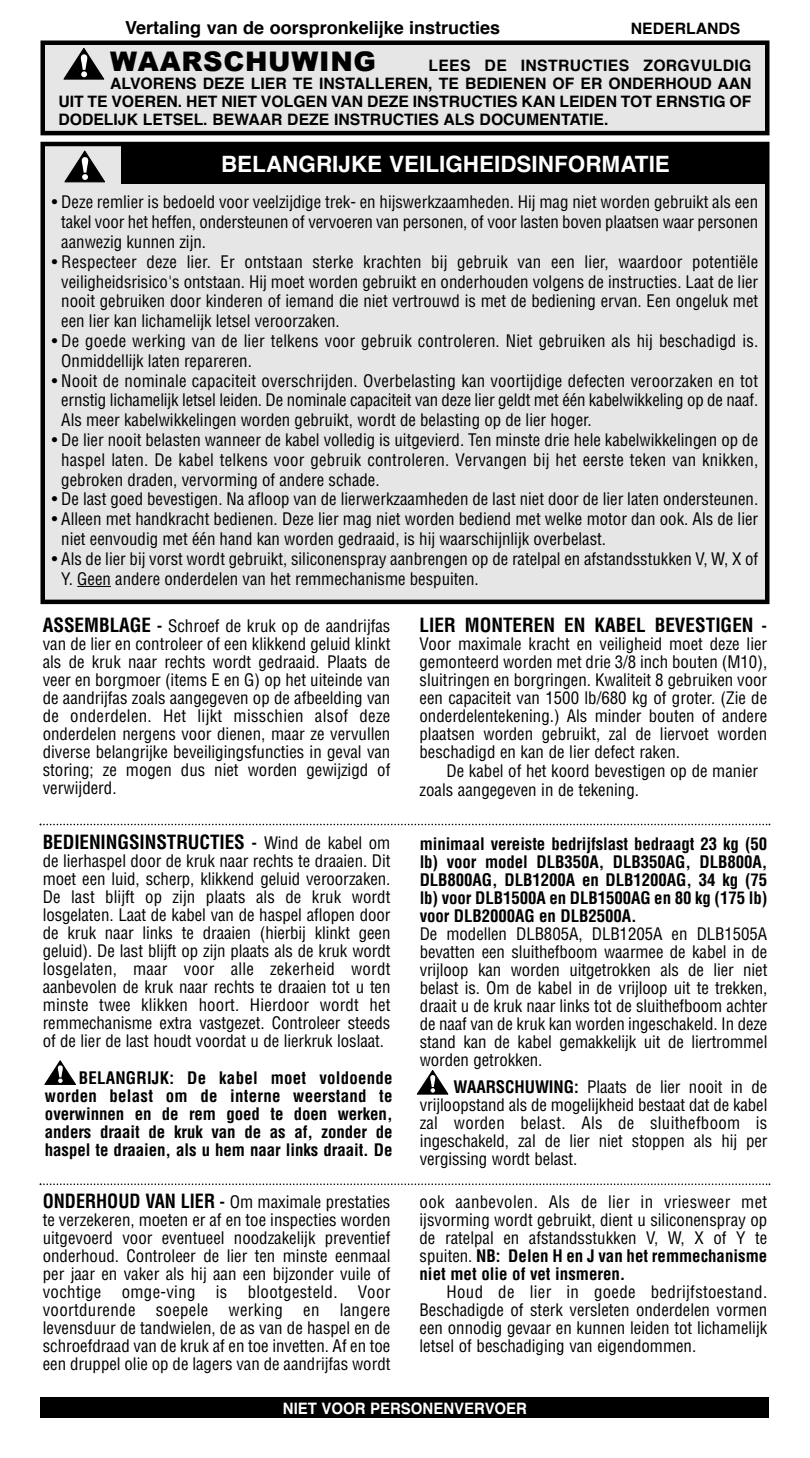
<style>
.page{position:relative;width:810px;height:1458px;background:#fff}
.page>*{position:absolute;margin:0;border:0;box-sizing:border-box;transform-origin:0 0}
.t1{font:900 27px "Arial";letter-spacing:.025em;color:#000}
.t2{font:700 22.5px "Helvetica";color:#fff}
.t3{font:700 condensed 19.12px "Helvetica";color:#000}
.t4{font:700 18px "Helvetica";color:#000}
.t5{font:condensed 16.88px/18px "Helvetica";color:#000;text-align:justify}
.t6{font:700 condensed 16.88px/18px "Helvetica";letter-spacing:-.005em;color:#000;text-align:justify}
.t7{font:700 15.75px "Helvetica";color:#000}
.t8{font:700 15.75px "Helvetica";letter-spacing:.02em;color:#000}
.t9{font:700 15.75px "Helvetica";color:#fff;scale:.95 1}
.s1{font-weight:700;font-size:19.12px}
.s2{font-weight:700}
.s3{font-size:16.88px}
.s4{font-weight:400;font-size:16.88px}
</style>
<div class="page">
<div style="left:45px;top:146px;width:720px;height:454px;background:#e6e6e6"></div>
<div style="left:40px;top:142px;width:730px;height:462px;border:4px solid #000"></div>
<hr style="left:77px;top:586px;width:34px;height:1px;background:#000">
<svg style="left:65px;top:151px;width:40px;height:31px"></svg>
<div style="left:122px;top:143px;width:648px;height:40px;background:#000"></div>
<svg style="left:45px;top:1061px;width:31px;height:24px"></svg>
<svg style="left:40px;top:824px;width:730px;height:1px"></svg>
<svg style="left:417px;top:1070px;width:31px;height:24px"></svg>
<div style="left:40px;top:1397px;width:730px;height:21px;background:#000"></div>
<div style="left:45px;top:45px;width:720px;height:86px;background:#e6e6e6"></div>
<div style="left:40px;top:40px;width:730px;height:95px;border:4px solid #000"></div>
<svg style="left:64px;top:48px;width:40px;height:31px"></svg>
<svg style="left:40px;top:1183px;width:730px;height:2px"></svg>
<p class="t4" style="left:125px;top:20px;width:377px">Vertaling van de oorspronkelijke instructies</p>
<p class="t7" style="left:631px;top:22px;width:111px">NEDERLANDS</p>
<h1 class="t1" style="left:110px;top:42px;width:267px">WAARSCHUWING</h1>
<p class="t8" style="left:428px;top:59px;width:325px">LEES DE INSTRUCTIES ZORGVULDIG</p>
<p class="t7" style="left:110px;top:77px;width:643px">ALVORENS DEZE LIER TE INSTALLEREN, TE BEDIENEN OF ER ONDERHOUD AAN</p>
<p class="t7" style="left:59px;top:95px;width:695px">UIT TE VOEREN. HET NIET VOLGEN VAN DEZE INSTRUCTIES KAN LEIDEN TOT ERNSTIG OF</p>
<p class="t7" style="left:59px;top:113px;width:552px">DODELIJK LETSEL. BEWAAR DEZE INSTRUCTIES ALS DOCUMENTATIE.</p>
<h2 class="t2" style="left:221px;top:155px;width:450px">BELANGRIJKE VEILIGHEIDSINFORMATIE</h2>
<p class="t5" style="left:61px;top:193px;width:698px;line-height:19.8px;text-indent:-10px">• Deze remlier is bedoeld voor veelzijdige trek- en hijswerkzaamheden. Hij mag niet worden gebruikt als een takel voor het heffen, ondersteunen of vervoeren van personen, of voor lasten boven plaatsen waar personen aanwezig kunnen zijn.</p>
<p class="t5" style="left:61px;top:252px;width:698px;line-height:19.8px;text-indent:-10px">• Respecteer deze lier. Er ontstaan sterke krachten bij gebruik van een lier, waardoor potentiële veiligheidsrisico's ontstaan. Hij moet worden gebruikt en onderhouden volgens de instructies. Laat de lier nooit gebruiken door kinderen of iemand die niet vertrouwd is met de bediening ervan. Een ongeluk met een lier kan lichamelijk letsel veroorzaken.</p>
<p class="t5" style="left:61px;top:331px;width:698px;line-height:19.8px;text-indent:-10px">• De goede werking van de lier telkens voor gebruik controleren. Niet gebruiken als hij beschadigd is.<br>Onmiddellijk laten repareren.</p>
<p class="t5" style="left:61px;top:371px;width:698px;line-height:19.8px;text-indent:-10px">• Nooit de nominale capaciteit overschrijden. Overbelasting kan voortijdige defecten veroorzaken en tot ernstig lichamelijk letsel leiden. De nominale capaciteit van deze lier geldt met één kabelwikkeling op de naaf.<br>Als meer kabelwikkelingen worden gebruikt, wordt de belasting op de lier hoger.</p>
<p class="t5" style="left:61px;top:430px;width:698px;line-height:19.8px;text-indent:-10px">• De lier nooit belasten wanneer de kabel volledig is uitgevierd. Ten minste drie hele kabelwikkelingen op de haspel laten. De kabel telkens voor gebruik controleren. Vervangen bij het eerste teken van knikken, gebroken draden, vervorming of andere schade.</p>
<p class="t5" style="left:52px;top:491px;width:708px">• De last goed bevestigen. Na afloop van de lierwerkzaamheden de last niet door de lier laten ondersteunen.</p>
<p class="t5" style="left:61px;top:509px;width:698px;line-height:19.8px;text-indent:-10px">• Alleen met handkracht bedienen. Deze lier mag niet worden bediend met welke motor dan ook. Als de lier niet eenvoudig met één hand kan worden gedraaid, is hij waarschijnlijk overbelast.</p>
<p class="t5" style="left:61px;top:549px;width:698px;line-height:19.8px;text-indent:-10px">• Als de lier bij vorst wordt gebruikt, siliconenspray aanbrengen op de ratelpal en afstandsstukken V, W, X of<br>Y. Geen andere onderdelen van het remmechanisme bespuiten.</p>
<p class="t5" style="left:43px;top:617px;width:349px"><span class="s1">ASSEMBLAGE</span> <span class="s2">-</span> Schroef de kruk op de aandrijfas van de lier en controleer of een klikkend geluid klinkt als de kruk naar rechts wordt gedraaid. Plaats de veer en borgmoer (items E en G) op het uiteinde van de aandrijfas zoals aangegeven op de afbeelding van de onderdelen. Het lijkt misschien alsof deze onderdelen nergens voor dienen, maar ze vervullen diverse belangrijke beveiligingsfuncties in geval van storing; ze mogen dus niet worden gewijzigd of verwijderd.</p>
<p class="t3" style="left:420px;top:614px;width:349px">LIER MONTEREN EN KABEL BEVESTIGEN <span class="s3">-</span></p>
<p class="t5" style="left:420px;top:635px;width:349px">Voor maximale kracht en veiligheid moet deze lier gemonteerd worden met drie 3/8 inch bouten (M10), sluitringen en borgringen. Kwaliteit 8 gebruiken voor een capaciteit van 1500 lb/680 kg of groter. (Zie de onderdelentekening.) Als minder bouten of andere plaatsen worden gebruikt, zal de liervoet worden beschadigd en kan de lier defect raken.</p>
<p class="t5" style="left:420px;top:761px;width:340px;line-height:19.1px;text-indent:27px">De kabel of het koord bevestigen op de manier zoals aangegeven in de tekening.</p>
<p class="t3" style="left:43px;top:831px;width:349px">BEDIENINGSINSTRUCTIES <span class="s3">-</span> <span class="s4">Wind de kabel om</span></p>
<p class="t5" style="left:43px;top:852px;width:349px">de lierhaspel door de kruk naar rechts te draaien. Dit moet een luid, scherp, klikkend geluid veroorzaken.<br>De last blijft op zijn plaats als de kruk wordt losgelaten. Laat de kabel van de haspel aflopen door de kruk naar links te draaien (hierbij klinkt geen geluid). De last blijft op zijn plaats als de kruk wordt losgelaten, maar voor alle zekerheid wordt aanbevolen de kruk naar rechts te draaien tot u ten minste twee klikken hoort. Hierdoor wordt het remmechanisme extra vastgezet. Controleer steeds of de lier de last houdt voordat u de lierkruk loslaat.</p>
<p class="t6" style="left:45px;top:1069px;width:349px;text-indent:34px">BELANGRIJK: De kabel moet voldoende worden belast om de interne weerstand te overwinnen en de rem goed te doen werken, anders draait de kruk van de as af, zonder de haspel te draaien, als u hem naar links draait. De</p>
<p class="t5" style="left:43px;top:1193px;width:349px"><span class="s1">ONDERHOUD VAN LIER</span> <span class="s2">-</span> Om maximale prestaties te verzekeren, moeten er af en toe inspecties worden uitgevoerd voor eventueel noodzakelijk preventief onderhoud. Controleer de lier ten minste eenmaal per jaar en vaker als hij aan een bijzonder vuile of vochtige omge-ving is blootgesteld. Voor voortdurende soepele werking en langere levensduur de tandwielen, de as van de haspel en de schroefdraad van de kruk af en toe invetten. Af en toe een druppel olie op de lagers van de aandrijfas wordt</p>
<p class="t6" style="left:420px;top:835px;width:349px">minimaal vereiste bedrijfslast bedraagt 23 kg (50 lb) voor model DLB350A, DLB350AG, DLB800A, DLB800AG, DLB1200A en DLB1200AG, 34 kg (75 lb) voor DLB1500A en DLB1500AG en 80 kg (175 lb) voor DLB2000AG en DLB2500A.</p>
<p class="t5" style="left:420px;top:925px;width:349px">De modellen DLB805A, DLB1205A en DLB1505A bevatten een sluithefboom waarmee de kabel in de vrijloop kan worden uitgetrokken als de lier niet belast is. Om de kabel in de vrijloop uit te trekken, draait u de kruk naar links tot de sluithefboom achter de naaf van de kruk kan worden ingeschakeld. In deze stand kan de kabel gemakkelijk uit de liertrommel worden getrokken.</p>
<p class="t5" style="left:420px;top:1078px;width:349px;text-indent:34px"><span class="s2">WAARSCHUWING:</span> Plaats de lier nooit in de vrijloopstand als de mogelijkheid bestaat dat de kabel zal worden belast. Als de sluithefboom is ingeschakeld, zal de lier niet stoppen als hij per vergissing wordt belast.</p>
<p class="t5" style="left:420px;top:1193px;width:349px">ook aanbevolen. Als de lier in vriesweer met ijsvorming wordt gebruikt, dient u siliconenspray op de ratelpal en afstandsstukken V, W, X of Y te spuiten. <span class="s2">NB: Delen H en J van het remmechanisme niet met olie of vet insmeren.</span></p>
<p class="t5" style="left:420px;top:1283px;width:349px;text-indent:27px">Houd de lier in goede bedrijfstoestand.<br>Beschadigde of sterk versleten onderdelen vormen een onnodig gevaar en kunnen leiden tot lichamelijk letsel of beschadiging van eigendommen.</p>
<p class="t9" style="left:283px;top:1402px;width:258px">NIET VOOR PERSONENVERVOER</p>
</div>
